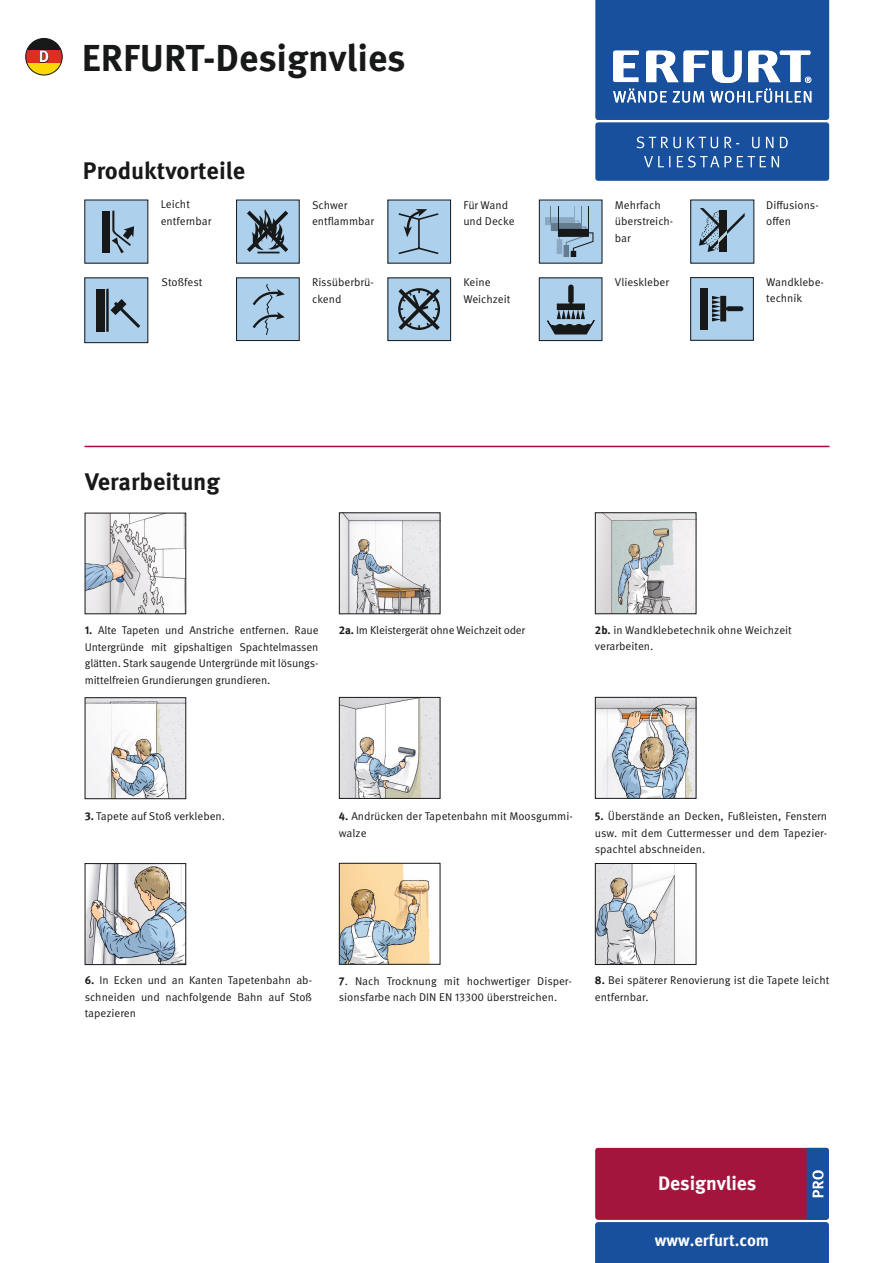
<style>
.page{position:relative;width:893px;height:1263px;background:#fff}
.page>*{position:absolute;margin:0;border:0;box-sizing:border-box;transform-origin:0 0}
.t1{font:700 37.5px "Meta Pro";color:#171818}
.t2{font:700 24px "Meta Pro";color:#171818}
.t3{font:700 19.5px "Meta Pro";letter-spacing:-.005em;color:#fff}
.t4{font:700 16.5px "Meta Pro";color:#fff}
.t5{font:11.25px/16.5px "Meta Pro";color:#171818}
.t6{font:11.25px "Meta Pro";letter-spacing:-.02em;color:#171818}
.s1{font-weight:700}
</style>
<div class="page">
<div style="left:691px;top:278px;width:62px;height:62px;background:#add0ed"></div>
<svg style="left:712px;top:296px;width:31px;height:25px"></svg>
<div style="left:700px;top:288px;width:8px;height:41px;background:#171818"></div>
<div style="left:690px;top:277px;width:63px;height:63px;border:1px solid #171818"></div>
<div style="left:85px;top:200px;width:63px;height:63px;background:#add0ed"></div>
<div style="left:102px;top:211px;width:8px;height:41px;background:#171818"></div>
<svg style="left:112px;top:211px;width:22px;height:42px"></svg>
<hr style="left:85px;top:446px;width:744px;height:1px;background:#aa0b3d">
<svg style="left:595px;top:1148px;width:234px;height:115px;background:#6f3369"></svg>
<svg style="left:595px;top:0;width:234px;height:120px;background:#3d6bad"></svg>
<div style="left:595px;top:122px;width:234px;height:59px;background:#19509e;border-radius:3px"></div>
<svg style="left:644px;top:156px;width:135px;height:12px"></svg>
<svg style="left:637px;top:137px;width:151px;height:11px"></svg>
<div style="left:237px;top:200px;width:62px;height:63px;background:#add0ed"></div>
<svg style="left:247px;top:209px;width:41px;height:44px"></svg>
<div style="left:388px;top:200px;width:62px;height:63px;background:#add0ed"></div>
<svg style="left:398px;top:209px;width:41px;height:46px"></svg>
<div style="left:539px;top:200px;width:63px;height:63px;background:#add0ed"></div>
<svg style="left:545px;top:206px;width:48px;height:51px"></svg>
<div style="left:691px;top:200px;width:63px;height:63px;background:#add0ed"></div>
<svg style="left:699px;top:208px;width:46px;height:44px"></svg>
<svg style="left:87px;top:280px;width:59px;height:61px;background:#90adc4"></svg>
<svg style="left:238px;top:280px;width:59px;height:59px;background:#a2c3de"></svg>
<div style="left:236px;top:278px;width:63px;height:63px;border:1px solid #171818"></div>
<div style="left:388px;top:278px;width:63px;height:63px;background:#add0ed"></div>
<div style="left:398px;top:288px;width:42px;height:42px;border:2px solid #171818;border-radius:50%"></div>
<svg style="left:398px;top:289px;width:42px;height:41px"></svg>
<div style="left:388px;top:278px;width:63px;height:63px;border:1px solid #171818"></div>
<div style="left:539px;top:278px;width:63px;height:63px;background:#add0ed"></div>
<svg style="left:547px;top:284px;width:48px;height:51px"></svg>
<div style="left:539px;top:278px;width:63px;height:63px;border:1px solid #171818"></div>
<img style="left:87px;top:515px;width:97px;height:97px">
<img style="left:597px;top:514px;width:97px;height:98px">
<div style="left:595px;top:512px;width:101px;height:102px;border:1px solid #171818"></div>
<img style="left:341px;top:514px;width:97px;height:98px">
<div style="left:339px;top:512px;width:101px;height:102px;border:1px solid #171818"></div>
<img style="left:87px;top:699px;width:97px;height:98px">
<div style="left:85px;top:697px;width:101px;height:102px;border:1px solid #171818"></div>
<img style="left:597px;top:699px;width:97px;height:98px">
<div style="left:595px;top:697px;width:101px;height:102px;border:1px solid #171818"></div>
<img style="left:341px;top:699px;width:97px;height:98px">
<div style="left:339px;top:697px;width:101px;height:102px;border:1px solid #171818"></div>
<img style="left:87px;top:865px;width:97px;height:98px">
<div style="left:85px;top:863px;width:101px;height:102px;border:1px solid #171818"></div>
<img style="left:341px;top:865px;width:89px;height:98px">
<div style="left:339px;top:863px;width:101px;height:102px;border:1px solid #171818"></div>
<img style="left:597px;top:865px;width:78px;height:98px">
<div style="left:595px;top:863px;width:101px;height:102px;border:1px solid #171818"></div>
<svg style="left:26px;top:38px;width:36px;height:13px"></svg>
<div style="left:26px;top:51px;width:36px;height:12px;background:#df2d21"></div>
<svg style="left:26px;top:63px;width:36px;height:12px"></svg>
<div style="left:26px;top:38px;width:36px;height:37px;border:1px solid #171818;border-radius:50%"></div>
<svg style="left:39px;top:50px;width:10px;height:13px"></svg>
<h3 class="t4" style="left:39px;top:44px;width:12px">D</h3>
<h1 class="t1" style="left:82px;top:28px;width:325px">ERFURT-Designvlies</h1>
<h2 class="t2" style="left:83px;top:152px;width:164px">Produktvorteile</h2>
<p class="t5" style="left:161px;top:195px;width:52px">Leicht entfernbar</p>
<p class="t5" style="left:312px;top:196px;width:63px">Schwer entflammbar</p>
<p class="t5" style="left:463px;top:196px;width:53px">Für Wand und Decke</p>
<p class="t5" style="left:615px;top:196px;width:60px">Mehrfach überstreich&shy;bar</p>
<p class="t5" style="left:162px;top:273px;width:42px">Stoßfest</p>
<p class="t5" style="left:615px;top:273px;width:56px">Vlieskleber</p>
<p class="t5" style="left:312px;top:273px;width:63px">Rissüberbrü&shy;ckend</p>
<p class="t5" style="left:463px;top:273px;width:48px">Keine<br>Weichzeit</p>
<p class="t5" style="left:766px;top:196px;width:54px">Diffusions&shy;offen</p>
<p class="t5" style="left:766px;top:273px;width:59px">Wandklebe&shy;technik</p>
<h2 class="t2" style="left:85px;top:463px;width:137px">Verarbeitung</h2>
<p class="t5" style="left:85px;top:621px;width:235px;text-align:justify"><span class="s1">1.</span> Alte Tapeten und Anstriche entfernen. Raue Untergründe mit gipshaltigen Spachtelmassen glätten. Stark saugende Untergründe mit lösungs&shy;mittelfreien Grundierungen grundieren.</p>
<p class="t5" style="left:595px;top:621px;width:198px"><span class="s1">2b.</span> in Wandklebetechnik ohne Weichzeit verarbeiten.</p>
<p class="t6" style="left:339px;top:621px;width:188px"><span class="s1">2a.</span> Im Kleistergerät ohne Weichzeit oder</p>
<p class="t5" style="left:85px;top:807px;width:142px"><span class="s1">3.</span> Tapete auf Stoß verkleben.</p>
<p class="t5" style="left:595px;top:807px;width:234px;text-align:justify"><span class="s1">5.</span> Überstände an Decken, Fußleisten, Fenstern usw. mit dem Cuttermesser und dem Tapezier&shy;spachtel abschneiden.</p>
<p class="t5" style="left:339px;top:807px;width:235px"><span class="s1">4.</span> Andrücken der Tapetenbahn mit Moosgummi&shy;walze</p>
<p class="t5" style="left:85px;top:971px;width:229px;text-align:justify"><span class="s1">6.</span> In Ecken und an Kanten Tapetenbahn ab&shy;schneiden und nachfolgende Bahn auf Stoß tapezieren</p>
<p class="t5" style="left:339px;top:972px;width:234px"><span class="s1">7</span>. Nach Trocknung mit hochwertiger Disper&shy;sionsfarbe nach DIN EN 13300 überstreichen.</p>
<p class="t5" style="left:595px;top:971px;width:236px"><span class="s1">8.</span> Bei späterer Renovierung ist die Tapete leicht entfernbar.</p>
<h3 class="t3" style="left:658px;top:1168px;width:100px">Designvlies</h3>
<h3 class="t4" style="left:655px;top:1227px;width:116px">www.erfurt.com</h3>
</div>
